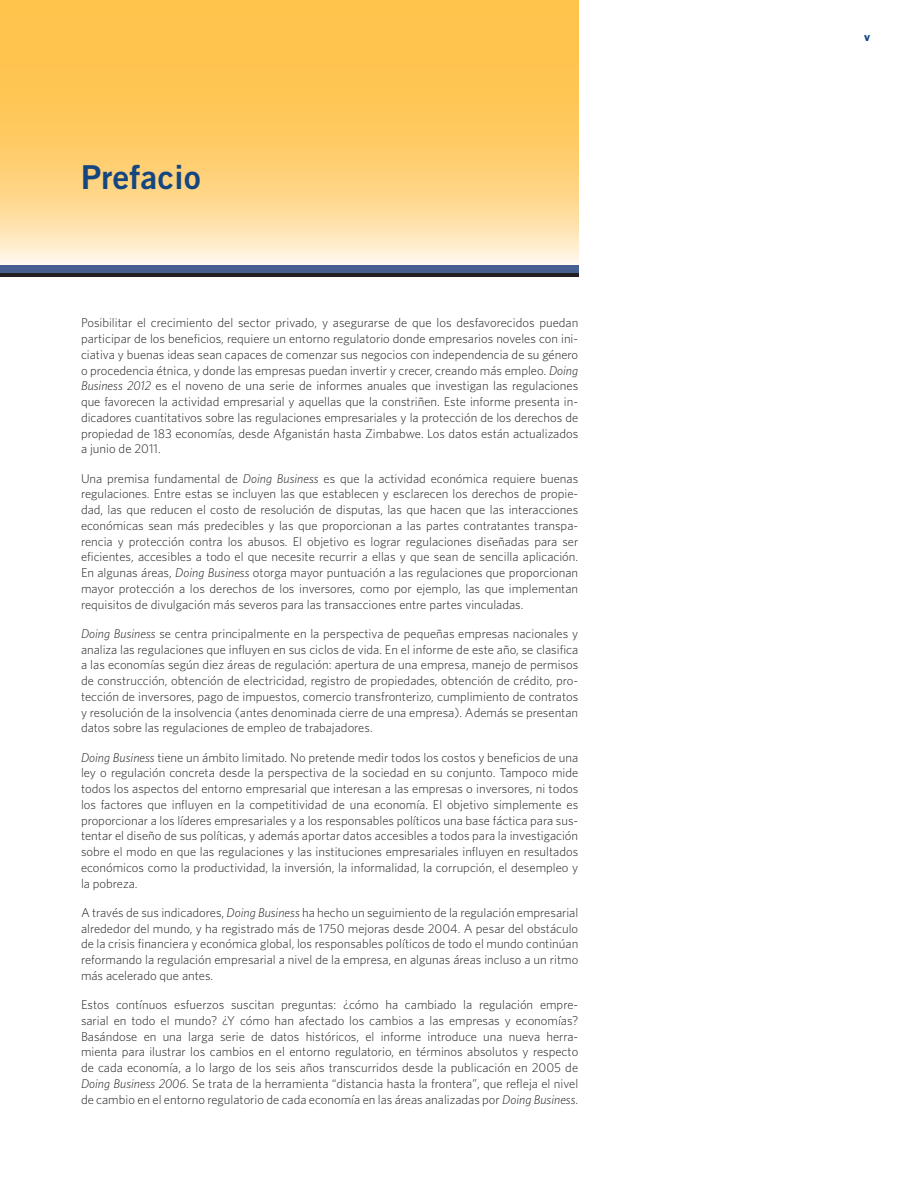
<style>
.page{position:relative;width:918px;height:1188px;background:#fff}
.page>*{position:absolute;margin:0;border:0;box-sizing:border-box;transform-origin:0 0}
.t1{font:33px "Trade Gothic Bold Two";letter-spacing:.01em;color:#14467f}
.t2{font:300 12.75px/15.8px "Whitney";color:#231f20;text-align:justify}
.t3{font:700 12px "Whitney";color:#14467f}
.s1{font-style:italic}
</style>
<div class="page">
<svg style="left:0;top:0;width:578px;height:265px;background:#fed074"></svg>
<div style="left:0;top:265px;width:578px;height:12px;background:#465e90"></div>
<hr style="left:0;top:273px;width:578px;height:4px;background:#231f20">
<h1 class="t1" style="left:81px;top:165px;width:121px">Prefacio</h1>
<p class="t2" style="left:81px;top:316px;width:499px">Posibilitar el crecimiento del sector privado, y asegurarse de que los desfavorecidos puedan participar de los beneficios, requiere un entorno regulatorio donde empresarios noveles con ini&shy;ciativa y buenas ideas sean capaces de comenzar sus negocios con independencia de su género o procedencia étnica, y donde las empresas puedan invertir y crecer, creando más empleo. <span class="s1">Doing Business 2012</span> es el noveno de una serie de informes anuales que investigan las regulaciones que favorecen la actividad empresarial y aquellas que la constriñen. Este informe presenta in&shy;dicadores cuantitativos sobre las regulaciones empresariales y la protección de los derechos de propiedad de 183 economías, desde Afganistán hasta Zimbabwe. Los datos están actualizados a junio de 2011.</p>
<p class="t2" style="left:81px;top:471px;width:499px">Una premisa fundamental de <span class="s1">Doing Business</span> es que la actividad económica requiere buenas regulaciones. Entre estas se incluyen las que establecen y esclarecen los derechos de propie&shy;dad, las que reducen el costo de resolución de disputas, las que hacen que las interacciones económicas sean más predecibles y las que proporcionan a las partes contratantes transpa&shy;rencia y protección contra los abusos. El objetivo es lograr regulaciones diseñadas para ser eficientes, accesibles a todo el que necesite recurrir a ellas y que sean de sencilla aplicación.<br>En algunas áreas, <span class="s1">Doing Business</span> otorga mayor puntuación a las regulaciones que proporcionan mayor protección a los derechos de los inversores, como por ejemplo, las que implementan requisitos de divulgación más severos para las transacciones entre partes vinculadas.</p>
<p class="t2" style="left:81px;top:627px;width:499px"><span class="s1">Doing Business</span> se centra principalmente en la perspectiva de pequeñas empresas nacionales y analiza las regulaciones que influyen en sus ciclos de vida. En el informe de este año, se clasifica a las economías según diez áreas de regulación: apertura de una empresa, manejo de permisos de construcción, obtención de electricidad, registro de propiedades, obtención de crédito, pro&shy;tección de inversores, pago de impuestos, comercio transfronterizo, cumplimiento de contratos y resolución de la insolvencia (antes denominada cierre de una empresa). Además se presentan datos sobre las regulaciones de empleo de trabajadores.</p>
<p class="t2" style="left:81px;top:750px;width:499px"><span class="s1">Doing Business</span> tiene un ámbito limitado. No pretende medir todos los costos y beneficios de una ley o regulación concreta desde la perspectiva de la sociedad en su conjunto. Tampoco mide todos los aspectos del entorno empresarial que interesan a las empresas o inversores, ni todos los factores que influyen en la competitividad de una economía. El objetivo simplemente es proporcionar a los líderes empresariales y a los responsables políticos una base fáctica para sus&shy;tentar el diseño de sus políticas, y además aportar datos accesibles a todos para la investigación sobre el modo en que las regulaciones y las instituciones empresariales influyen en resultados económicos como la productividad, la inversión, la informalidad, la corrupción, el desempleo y la pobreza.</p>
<p class="t2" style="left:81px;top:905px;width:499px">A través de sus indicadores, <span class="s1">Doing Business</span> ha hecho un seguimiento de la regulación empresarial alrededor del mundo, y ha registrado más de 1750 mejoras desde 2004. A pesar del obstáculo de la crisis financiera y económica global, los responsables políticos de todo el mundo continúan reformando la regulación empresarial a nivel de la empresa, en algunas áreas incluso a un ritmo más acelerado que antes.</p>
<p class="t2" style="left:81px;top:998px;width:499px">Estos contínuos esfuerzos suscitan preguntas: ¿cómo ha cambiado la regulación empre&shy;sarial en todo el mundo? ¿Y cómo han afectado los cambios a las empresas y economías?<br>Basándose en una larga serie de datos históricos, el informe introduce una nueva herra&shy;mienta para ilustrar los cambios en el entorno regulatorio, en términos absolutos y respecto de cada economía, a lo largo de los seis años transcurridos desde la publicación en 2005 de <span class="s1">Doing Business 2006</span>. Se trata de la herramienta “distancia hasta la frontera”, que refleja el nivel de cambio en el entorno regulatorio de cada economía en las áreas analizadas por <span class="s1">Doing Business</span>.</p>
<p class="t3" style="left:864px;top:29px;width:8px">v</p>
</div>
